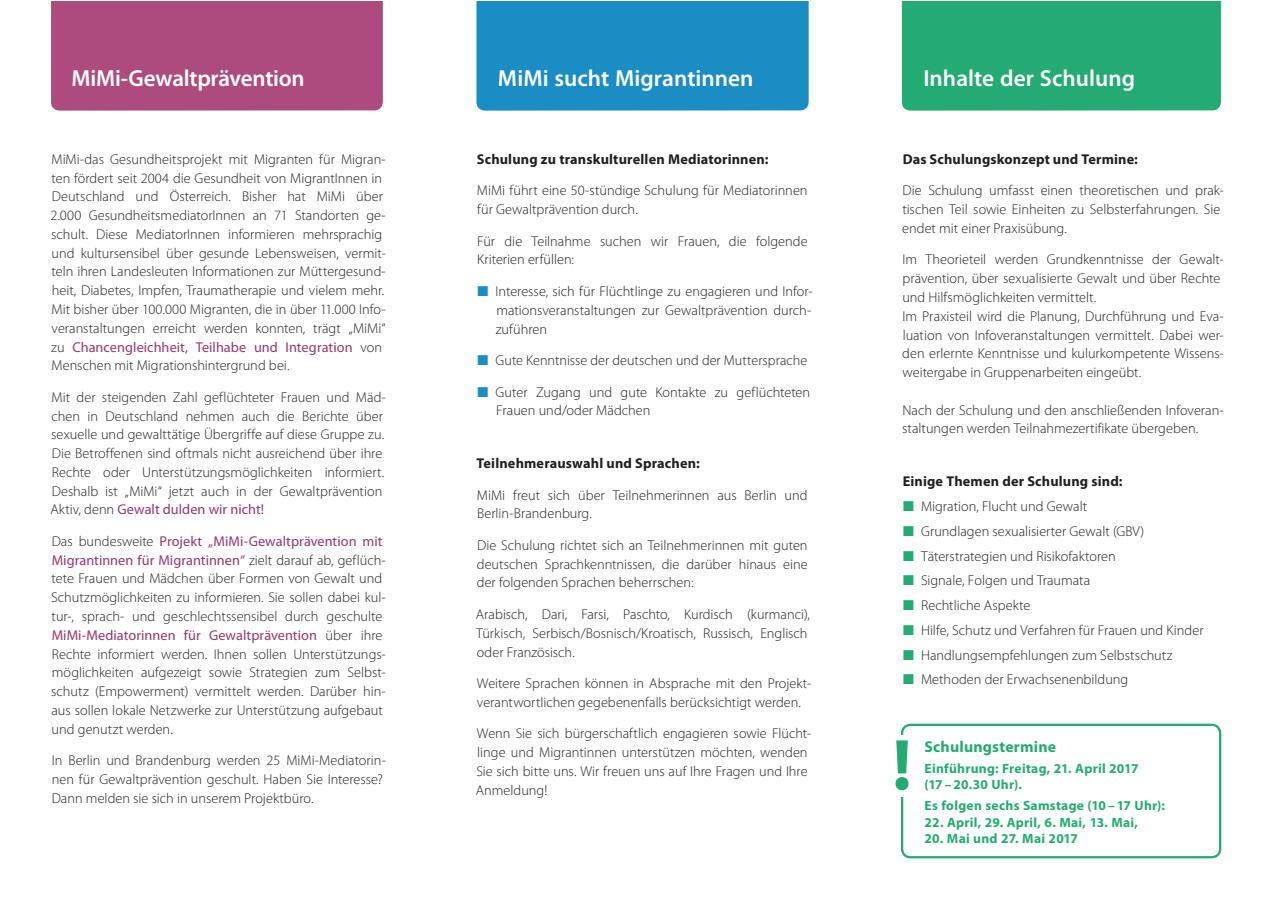
<style>
.page{position:relative;width:1272px;height:902px;background:#fff}
.page>*{position:absolute;margin:0;border:0;box-sizing:border-box;transform-origin:0 0}
.t1{font:700 72.75px "Myriad Pro";color:#23ab73}
.t2{font:600 23.25px "Myriad Pro";color:#fff}
.t3{font:700 15.75px "Myriad Pro";letter-spacing:.015em;color:#23ab73}
.t4{font:300 14.25px/18.8px "Myriad Pro";color:#231f20}
.t5{font:700 14.25px "Myriad Pro";letter-spacing:.01em;color:#231f20}
.t6{font:700 13.5px/16.5px "Myriad Pro";letter-spacing:.02em;color:#23ab73}
.s1{font-weight:400;color:#96376d}
</style>
<div class="page">
<div style="left:51px;top:1px;width:332px;height:110px;background:#ad4a7e"></div>
<div style="left:476px;top:1px;width:332px;height:110px;background:#1a8dc4"></div>
<div style="left:901px;top:1px;width:319px;height:110px;background:#23ab73"></div>
<div style="left:900px;top:723px;width:321px;height:135px;border:2px solid #23ab73;border-radius:9px"></div>
<div style="left:892px;top:734px;width:21px;height:62px;background:#fff"></div>
<h2 class="t2" style="left:71px;top:65px;width:235px">MiMi-Gewaltprävention</h2>
<h2 class="t2" style="left:498px;top:65px;width:257px">MiMi sucht Migrantinnen</h2>
<h2 class="t2" style="left:923px;top:65px;width:213px">Inhalte der Schulung</h2>
<p class="t4" style="left:50px;top:150px;width:337px">MiMi-das Gesundheitsprojekt mit Migranten für Migran&shy;ten fördert seit 2004 die Gesundheit von MigrantInnen in Deutschland und Österreich. Bisher hat MiMi über 2.000 GesundheitsmediatorInnen an 71 Standorten ge - schult. Diese MediatorInnen informieren mehrsprachig und kultursensibel über gesunde Lebensweisen, vermit&shy;teln ihren Landesleuten Informationen zur Müttergesund&shy;heit, Diabetes, Impfen, Traumatherapie und vielem mehr.<br>Mit bisher über 100.000 Migranten, die in über 11.000 Info&shy;veranstaltungen erreicht werden konnten, trägt „MiMi“ zu <span class="s1">Chancengleichheit, Teilhabe und Integration</span> von Menschen mit Migrationshintergrund bei.</p>
<p class="t4" style="left:51px;top:388px;width:337px">Mit der steigenden Zahl geflüchteter Frauen und Mäd&shy;chen in Deutschland nehmen auch die Berichte über sexuelle und gewalttätige Übergriffe auf diese Gruppe zu.<br>Die Betroffenen sind oftmals nicht ausreichend über ihre Rechte oder Unterstützungsmöglichkeiten informiert.<br>Deshalb ist „MiMi“ jetzt auch in der Gewaltprävention Aktiv, denn <span class="s1">Gewalt dulden wir nicht!</span></p>
<p class="t4" style="left:51px;top:532px;width:336px">Das bundesweite <span class="s1">Projekt „MiMi-Gewaltprävention mit Migrantinnen für Migrantinnen“</span> zielt darauf ab, geflüch&shy;tete Frauen und Mädchen über Formen von Gewalt und Schutzmöglichkeiten zu informieren. Sie sollen dabei kul&shy;tur-, sprach- und geschlechtssensibel durch geschulte <span class="s1">MiMi-Mediatorinnen für Gewaltprävention</span> über ihre Rechte informiert werden. Ihnen sollen Unterstützungs&shy;möglichkeiten aufgezeigt sowie Strategien zum Selbst&shy;schutz (Empowerment) vermittelt werden. Darüber hin&shy;aus sollen lokale Netzwerke zur Unterstützung aufgebaut und genutzt werden.</p>
<p class="t4" style="left:52px;top:751px;width:335px">In Berlin und Brandenburg werden 25 MiMi-Mediatorin&shy;nen für Gewaltprävention geschult. Haben Sie Interesse?<br>Dann melden sie sich in unserem Projektbüro.</p>
<p class="t5" style="left:477px;top:151px;width:293px">Schulung zu transkulturellen Mediatorinnen:</p>
<p class="t4" style="left:477px;top:181px;width:332px">MiMi führt eine 50-stündige Schulung für Mediatorinnen für Gewaltprävention durch.</p>
<p class="t4" style="left:477px;top:232px;width:332px">Für die Teilnahme suchen wir Frauen, die folgende<br>Kriterien erfüllen:</p>
<p class="t4" style="left:495px;top:282px;width:318px;text-align:justify">Interesse, sich für Flüchtlinge zu engagieren und Infor&shy;mationsveranstaltungen zur Gewaltprävention durch&shy;zuführen</p>
<p class="t4" style="left:495px;top:351px;width:313px">Gute Kenntnisse der deutschen und der Muttersprache</p>
<p class="t4" style="left:495px;top:382px;width:316px">Guter Zugang und gute Kontakte zu geflüchteten<br>Frauen und/oder Mädchen</p>
<p class="t5" style="left:476px;top:455px;width:225px">Teilnehmerauswahl und Sprachen:</p>
<p class="t4" style="left:477px;top:485px;width:332px">MiMi freut sich über Teilnehmerinnen aus Berlin und<br>Berlin-Brandenburg.</p>
<p class="t4" style="left:477px;top:536px;width:332px;text-align:justify">Die Schulung richtet sich an Teilnehmerinnen mit guten deutschen Sprachkenntnissen, die darüber hinaus eine der folgenden Sprachen beherrschen:</p>
<p class="t4" style="left:476px;top:605px;width:335px">Arabisch, Dari, Farsi, Paschto, Kurdisch (kurmanci),<br>Türkisch, Serbisch/Bosnisch/Kroatisch, Russisch, Englisch oder Französisch.</p>
<p class="t4" style="left:477px;top:674px;width:336px">Weitere Sprachen können in Absprache mit den Projekt&shy;verantwortlichen gegebenenfalls berücksichtigt werden.</p>
<p class="t4" style="left:476px;top:724px;width:337px">Wenn Sie sich bürgerschaftlich engagieren sowie Flücht&shy;linge und Migrantinnen unterstützen möchten, wenden Sie sich bitte uns. Wir freuen uns auf Ihre Fragen und Ihre Anmeldung!</p>
<p class="t5" style="left:902px;top:151px;width:237px">Das Schulungskonzept und Termine:</p>
<p class="t4" style="left:902px;top:181px;width:323px">Die Schulung umfasst einen theoretischen und prak&shy;tischen Teil sowie Einheiten zu Selbsterfahrungen. Sie endet mit einer Praxisübung.</p>
<p class="t4" style="left:902px;top:250px;width:323px">Im Theorieteil werden Grundkenntnisse der Gewalt&shy;prävention, über sexualisierte Gewalt und über Rechte und Hilfsmöglichkeiten vermittelt.<br>Im Praxisteil wird die Planung, Durchführung und Eva&shy;luation von Infoveranstaltungen vermittelt. Dabei wer&shy;den erlernte Kenntnisse und kulurkompetente Wissens&shy;weitergabe in Gruppenarbeiten eingeübt.</p>
<p class="t4" style="left:902px;top:400px;width:323px">Nach der Schulung und den anschließenden Infoveran&shy;staltungen werden Teilnahmezertifikate übergeben.</p>
<p class="t5" style="left:902px;top:473px;width:221px">Einige Themen der Schulung sind:</p>
<p class="t4" style="left:921px;top:494px;width:284px;line-height:24.8px">Migration, Flucht und Gewalt<br>Grundlagen sexualisierter Gewalt (GBV)<br>Täterstrategien und Risikofaktoren<br>Signale, Folgen und Traumata<br>Rechtliche Aspekte<br>Hilfe, Schutz und Verfahren für Frauen und Kinder Handlungsempfehlungen zum Selbstschutz Methoden der Erwachsenenbildung</p>
<h1 class="t1" style="left:892px;top:724px;width:21px">!</h1>
<p class="t3" style="left:924px;top:737px;width:133px">Schulungstermine</p>
<p class="t6" style="left:924px;top:760px;width:215px">Einführung: Freitag, 21. April 2017 (17 – 20.30 Uhr).</p>
<p class="t6" style="left:924px;top:797px;width:242px">Es folgen sechs Samstage (10 – 17 Uhr):</p>
<p class="t6" style="left:924px;top:814px;width:215px">22. April, 29. April, 6. Mai, 13. Mai,</p>
<p class="t6" style="left:924px;top:830px;width:155px">20. Mai und 27. Mai 2017</p>
</div>
